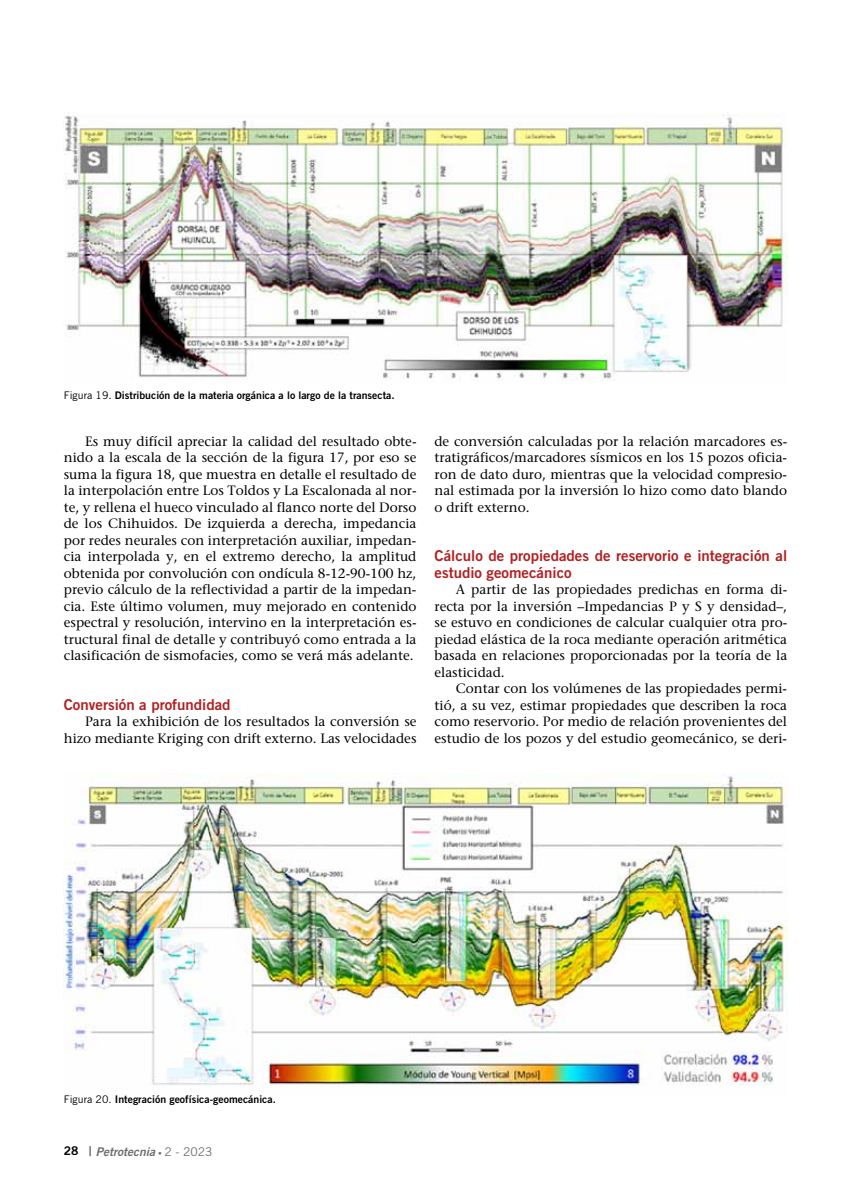
<style>
.page{position:relative;width:851px;height:1191px;background:#fff}
.page>*{position:absolute;margin:0;border:0;box-sizing:border-box;transform-origin:0 0}
.t1{font:15px/16.5px "Trade Gothic Bold Two";color:#b12123}
.t2{font:13.5px/16.5px "Stone Serif";color:#000;text-align:justify}
.t3{font:italic 12px "Trade Gothic Bold Two";color:#6d6e71}
.t4{font:10.5px "Trade Gothic Bold Two";color:#000}
.s1{font-family:"Trade Gothic"}
.s2{font-style:normal;color:#000}
.s3{font-style:normal;font-size:13.5px}
.s4{font-style:normal;font-size:7.5px}
.s5{font-family:"Trade Gothic";font-style:normal}
</style>
<div class="page">
<img style="left:64px;top:114px;width:723px;height:267px">
<img style="left:64px;top:773px;width:723px;height:313px">
<p class="t4" style="left:64px;top:389px;width:332px"><span class="s1">Figura 19.</span> Distribución de la materia orgánica a lo largo de la transecta.</p>
<p class="t2" style="left:64px;top:432px;width:354px;text-indent:21px">Es muy difícil apreciar la calidad del resultado obte&shy;nido a la escala de la sección de la figura 17, por eso se suma la figura 18, que muestra en detalle el resultado de la interpolación entre Los Toldos y La Escalonada al nor&shy;te, y rellena el hueco vinculado al flanco norte del Dorso de los Chihuidos. De izquierda a derecha, impedancia por redes neurales con interpretación auxiliar, impedan&shy;cia interpolada y, en el extremo derecho, la amplitud obtenida por convolución con ondícula 8-12-90-100 hz, previo cálculo de la reflectividad a partir de la impedan&shy;cia. Este último volumen, muy mejorado en contenido espectral y resolución, intervino en la interpretación es&shy;tructural final de detalle y contribuyó como entrada a la clasificación de sismofacies, como se verá más adelante.</p>
<p class="t1" style="left:64px;top:696px;width:168px">Conversión a profundidad</p>
<p class="t2" style="left:64px;top:713px;width:354px;text-align:right">Para la exhibición de los resultados la conversión se hizo mediante Kriging con drift externo. Las velocidades</p>
<p class="t2" style="left:434px;top:432px;width:354px">de conversión calculadas por la relación marcadores es&shy;tratigráficos/marcadores sísmicos en los 15 pozos oficia&shy;ron de dato duro, mientras que la velocidad compresio&shy;nal estimada por la inversión lo hizo como dato blando o drift externo.</p>
<p class="t1" style="left:434px;top:547px;width:354px">Cálculo de propiedades de reservorio e integración al estudio geomecánico</p>
<p class="t2" style="left:434px;top:581px;width:354px;text-indent:21px">A partir de las propiedades predichas en forma di&shy;recta por la inversión –Impedancias P y S y densidad–, se estuvo en condiciones de calcular cualquier otra pro&shy;piedad elástica de la roca mediante operación aritmética basada en relaciones proporcionadas por la teoría de la elasticidad.</p>
<p class="t2" style="left:434px;top:680px;width:354px;text-indent:21px">Contar con los volúmenes de las propiedades permi&shy;tió, a su vez, estimar propiedades que describen la roca como reservorio. Por medio de relación provenientes del estudio de los pozos y del estudio geomecánico, se deri-</p>
<p class="t4" style="left:64px;top:1092px;width:214px"><span class="s1">Figura 20.</span> Integración geofísica-geomecánica.</p>
<p class="t3" style="left:64px;top:1143px;width:150px"><span class="s2">28</span> <span class="s3">|</span> Petrotecnia <span class="s4">•</span> <span class="s5">2 - 2023</span></p>
</div>
